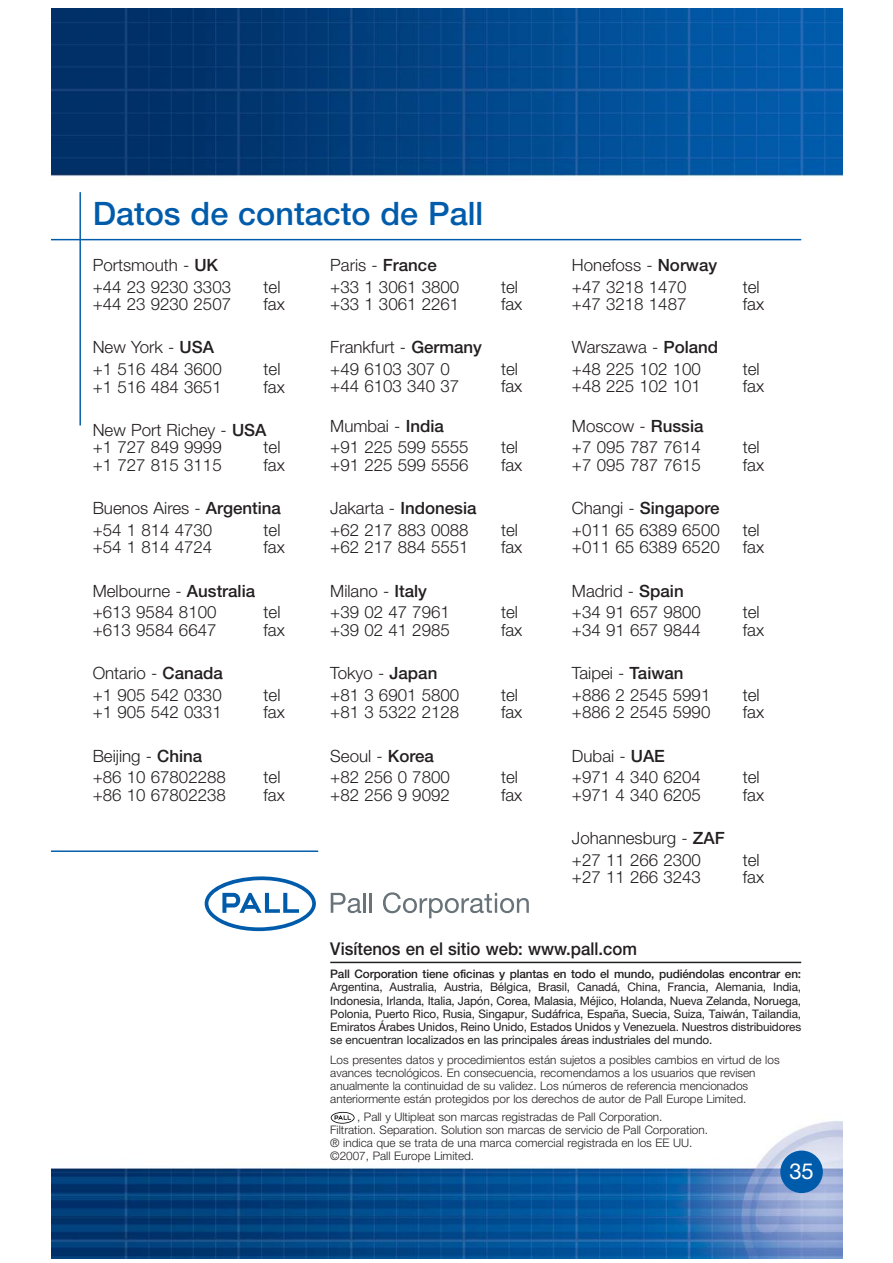
<style>
.page{position:relative;width:893px;height:1263px;background:#fff}
.page>*{position:absolute;margin:0;border:0;box-sizing:border-box;transform-origin:0 0}
.t1{font:500 32.4px "Helvetica Neue";color:#005cab}
.t2{font:22.05px "Helvetica Neue";color:#fff}
.t3{font:500 17.7px "Helvetica Neue";color:#231f20;scale:.95 1}
.t4{font:300 16.95px/21.6px "Helvetica Neue";color:#231f20}
.t5{font:300 11.7px/13.2px "Helvetica Neue";color:#231f20}
.t6{font:11.7px/13.2px "Helvetica Neue";letter-spacing:-.01em;color:#231f20;text-align:justify}
.t7{font:500 11.7px "Helvetica Neue";letter-spacing:-.01em;color:#231f20}
.s1{font-weight:500}
</style>
<div class="page">
<img style="left:51px;top:1117px;width:792px;height:142px">
<img style="left:51px;top:9px;width:792px;height:232px">
<hr style="left:79px;top:192px;width:2px;height:233px;background:#005cab">
<hr style="left:51px;top:239px;width:750px;height:1px;background:#005cab">
<hr style="left:330px;top:962px;width:471px;height:1px;background:#231f20">
<hr style="left:51px;top:850px;width:267px;height:2px;background:#005cab">
<svg style="left:331px;top:893px;width:30px;height:20px"></svg>
<hr style="left:363px;top:893px;width:3px;height:20px;background:#68737a">
<hr style="left:370px;top:893px;width:2px;height:20px;background:#68737a">
<svg style="left:383px;top:892px;width:146px;height:26px"></svg>
<svg style="left:205px;top:876px;width:111px;height:55px"></svg>
<svg style="left:331px;top:1112px;width:24px;height:12px"></svg>
<div style="left:780px;top:1151px;width:43px;height:42px;background:#005cab;border-radius:50%"></div>
<h1 class="t1" style="left:93px;top:202px;width:392px">Datos de contacto de Pall</h1>
<p class="t4" style="left:93px;top:256px;width:140px">Portsmouth - <span class="s1">UK </span>+44 23 9230 3303</p>
<p class="t4" style="left:330px;top:256px;width:131px">Paris - <span class="s1">France </span>+33 1 3061 3800</p>
<p class="t4" style="left:264px;top:277px;width:18px">tel</p>
<p class="t4" style="left:501px;top:277px;width:18px">tel</p>
<p class="t4" style="left:572px;top:256px;width:147px">Honefoss - <span class="s1">Norway </span>+47 3218 1470</p>
<p class="t4" style="left:743px;top:277px;width:18px">tel</p>
<p class="t4" style="left:93px;top:295px;width:140px">+44 23 9230 2507</p>
<p class="t4" style="left:264px;top:295px;width:23px">fax</p>
<p class="t4" style="left:93px;top:338px;width:131px">New York - <span class="s1">USA </span>+1 516 484 3600</p>
<p class="t4" style="left:264px;top:360px;width:18px">tel</p>
<p class="t4" style="left:330px;top:295px;width:131px">+33 1 3061 2261</p>
<p class="t4" style="left:501px;top:295px;width:23px">fax</p>
<p class="t4" style="left:330px;top:338px;width:153px">Frankfurt - <span class="s1">Germany </span>+49 6103 307 0</p>
<p class="t4" style="left:501px;top:360px;width:18px">tel</p>
<p class="t4" style="left:572px;top:295px;width:116px">+47 3218 1487</p>
<p class="t4" style="left:743px;top:295px;width:23px">fax</p>
<p class="t4" style="left:572px;top:338px;width:148px">Warszawa - <span class="s1">Poland </span>+48 225 102 100</p>
<p class="t4" style="left:743px;top:360px;width:18px">tel</p>
<p class="t4" style="left:93px;top:377px;width:131px">+1 516 484 3651</p>
<p class="t4" style="left:264px;top:377px;width:23px">fax</p>
<p class="t4" style="left:93px;top:423px;width:175px;line-height:17.5px">New Port Richey - <span class="s1">USA </span>+1 727 849 9999</p>
<p class="t4" style="left:264px;top:438px;width:18px">tel</p>
<p class="t4" style="left:330px;top:377px;width:131px">+44 6103 340 37</p>
<p class="t4" style="left:501px;top:377px;width:23px">fax</p>
<p class="t4" style="left:330px;top:416px;width:140px">Mumbai - <span class="s1">India </span>+91 225 599 5555</p>
<p class="t4" style="left:501px;top:438px;width:18px">tel</p>
<p class="t4" style="left:572px;top:377px;width:131px">+48 225 102 101</p>
<p class="t4" style="left:743px;top:377px;width:23px">fax</p>
<p class="t4" style="left:572px;top:416px;width:133px">Moscow - <span class="s1">Russia </span>+7 095 787 7614</p>
<p class="t4" style="left:743px;top:438px;width:18px">tel</p>
<p class="t4" style="left:93px;top:456px;width:131px">+1 727 815 3115</p>
<p class="t4" style="left:264px;top:456px;width:23px">fax</p>
<p class="t4" style="left:93px;top:499px;width:190px">Buenos Aires - <span class="s1">Argentina </span>+54 1 814 4730</p>
<p class="t4" style="left:264px;top:521px;width:18px">tel</p>
<p class="t4" style="left:330px;top:456px;width:140px">+91 225 599 5556</p>
<p class="t4" style="left:501px;top:456px;width:23px">fax</p>
<p class="t4" style="left:330px;top:499px;width:148px">Jakarta - <span class="s1">Indonesia </span>+62 217 883 0088</p>
<p class="t4" style="left:501px;top:521px;width:18px">tel</p>
<p class="t4" style="left:572px;top:456px;width:131px">+7 095 787 7615</p>
<p class="t4" style="left:743px;top:456px;width:23px">fax</p>
<p class="t4" style="left:572px;top:499px;width:149px">Changi - <span class="s1">Singapore </span>+011 65 6389 6500</p>
<p class="t4" style="left:743px;top:521px;width:18px">tel</p>
<p class="t4" style="left:93px;top:538px;width:121px">+54 1 814 4724</p>
<p class="t4" style="left:264px;top:538px;width:23px">fax</p>
<p class="t4" style="left:93px;top:581px;width:164px">Melbourne - <span class="s1">Australia </span>+613 9584 8100</p>
<p class="t4" style="left:264px;top:603px;width:18px">tel</p>
<p class="t4" style="left:330px;top:538px;width:140px">+62 217 884 5551</p>
<p class="t4" style="left:501px;top:538px;width:23px">fax</p>
<p class="t4" style="left:330px;top:581px;width:121px">Milano - <span class="s1">Italy </span>+39 02 47 7961</p>
<p class="t4" style="left:501px;top:603px;width:18px">tel</p>
<p class="t4" style="left:572px;top:538px;width:149px">+011 65 6389 6520</p>
<p class="t4" style="left:743px;top:538px;width:23px">fax</p>
<p class="t4" style="left:572px;top:581px;width:131px">Madrid - <span class="s1">Spain </span>+34 91 657 9800</p>
<p class="t4" style="left:743px;top:603px;width:18px">tel</p>
<p class="t4" style="left:93px;top:621px;width:125px">+613 9584 6647</p>
<p class="t4" style="left:264px;top:621px;width:23px">fax</p>
<p class="t4" style="left:93px;top:664px;width:132px">Ontario - <span class="s1">Canada </span>+1 905 542 0330</p>
<p class="t4" style="left:264px;top:685px;width:18px">tel</p>
<p class="t4" style="left:330px;top:621px;width:121px">+39 02 41 2985</p>
<p class="t4" style="left:501px;top:621px;width:23px">fax</p>
<p class="t4" style="left:330px;top:664px;width:131px">Tokyo - <span class="s1">Japan </span>+81 3 6901 5800</p>
<p class="t4" style="left:501px;top:685px;width:18px">tel</p>
<p class="t4" style="left:572px;top:621px;width:131px">+34 91 657 9844</p>
<p class="t4" style="left:743px;top:621px;width:23px">fax</p>
<p class="t4" style="left:572px;top:664px;width:140px">Taipei - <span class="s1">Taiwan </span>+886 2 2545 5991</p>
<p class="t4" style="left:743px;top:685px;width:18px">tel</p>
<p class="t4" style="left:93px;top:703px;width:131px">+1 905 542 0331</p>
<p class="t4" style="left:264px;top:703px;width:23px">fax</p>
<p class="t4" style="left:93px;top:746px;width:135px">Beijing - <span class="s1">China </span>+86 10 67802288</p>
<p class="t4" style="left:264px;top:768px;width:18px">tel</p>
<p class="t4" style="left:330px;top:703px;width:131px">+81 3 5322 2128</p>
<p class="t4" style="left:501px;top:703px;width:23px">fax</p>
<p class="t4" style="left:330px;top:746px;width:121px">Seoul - <span class="s1">Korea </span>+82 256 0 7800</p>
<p class="t4" style="left:501px;top:768px;width:18px">tel</p>
<p class="t4" style="left:572px;top:703px;width:140px">+886 2 2545 5990</p>
<p class="t4" style="left:743px;top:703px;width:23px">fax</p>
<p class="t4" style="left:572px;top:746px;width:131px">Dubai - <span class="s1">UAE </span>+971 4 340 6204</p>
<p class="t4" style="left:743px;top:768px;width:18px">tel</p>
<p class="t4" style="left:93px;top:785px;width:135px">+86 10 67802238</p>
<p class="t4" style="left:264px;top:785px;width:23px">fax</p>
<p class="t4" style="left:330px;top:785px;width:121px">+82 256 9 9092</p>
<p class="t4" style="left:501px;top:785px;width:23px">fax</p>
<p class="t4" style="left:572px;top:785px;width:131px">+971 4 340 6205</p>
<p class="t4" style="left:743px;top:785px;width:23px">fax</p>
<p class="t4" style="left:572px;top:829px;width:154px">Johannesburg - <span class="s1">ZAF </span>+27 11 266 2300</p>
<p class="t4" style="left:743px;top:850px;width:18px">tel</p>
<p class="t4" style="left:572px;top:868px;width:131px">+27 11 266 3243</p>
<p class="t4" style="left:743px;top:868px;width:23px">fax</p>
<p class="t3" style="left:330px;top:942px;width:324px">Visítenos en el sitio web: www.pall.com</p>
<p class="t7" style="left:330px;top:970px;width:472px">Pall Corporation tiene oficinas y plantas en todo el mundo, pudiéndolas encontrar en:</p>
<p class="t6" style="left:330px;top:982px;width:472px">Argentina, Australia, Austria, Bélgica, Brasil, Canadá, China, Francia, Alemania, India, Indonesia, Irlanda, Italia, Japón, Corea, Malasia, Méjico, Holanda, Nueva Zelanda, Noruega, Polonia, Puerto Rico, Rusia, Singapur, Sudáfrica, España, Suecia, Suiza, Taiwán, Tailandia, Emiratos Árabes Unidos, Reino Unido, Estados Unidos y Venezuela. Nuestros distribuidores se encuentran localizados en las principales áreas industriales del mundo.</p>
<p class="t5" style="left:330px;top:1054px;width:451px">Los presentes datos y procedimientos están sujetos a posibles cambios en virtud de los avances tecnológicos. En consecuencia, recomendamos a los usuarios que revisen anualmente la continuidad de su validez. Los números de referencia mencionados anteriormente están protegidos por los derechos de autor de Pall Europe Limited.</p>
<p class="t5" style="left:330px;top:1111px;width:379px;text-indent:27px">, Pall y Ultipleat son marcas registradas de Pall Corporation.<br>Filtration. Separation. Solution son marcas de servicio de Pall Corporation. ® indica que se trata de una marca comercial registrada en los EE UU. ©2007, Pall Europe Limited.</p>
<h2 class="t2" style="left:789px;top:1163px;width:26px">35</h2>
</div>
